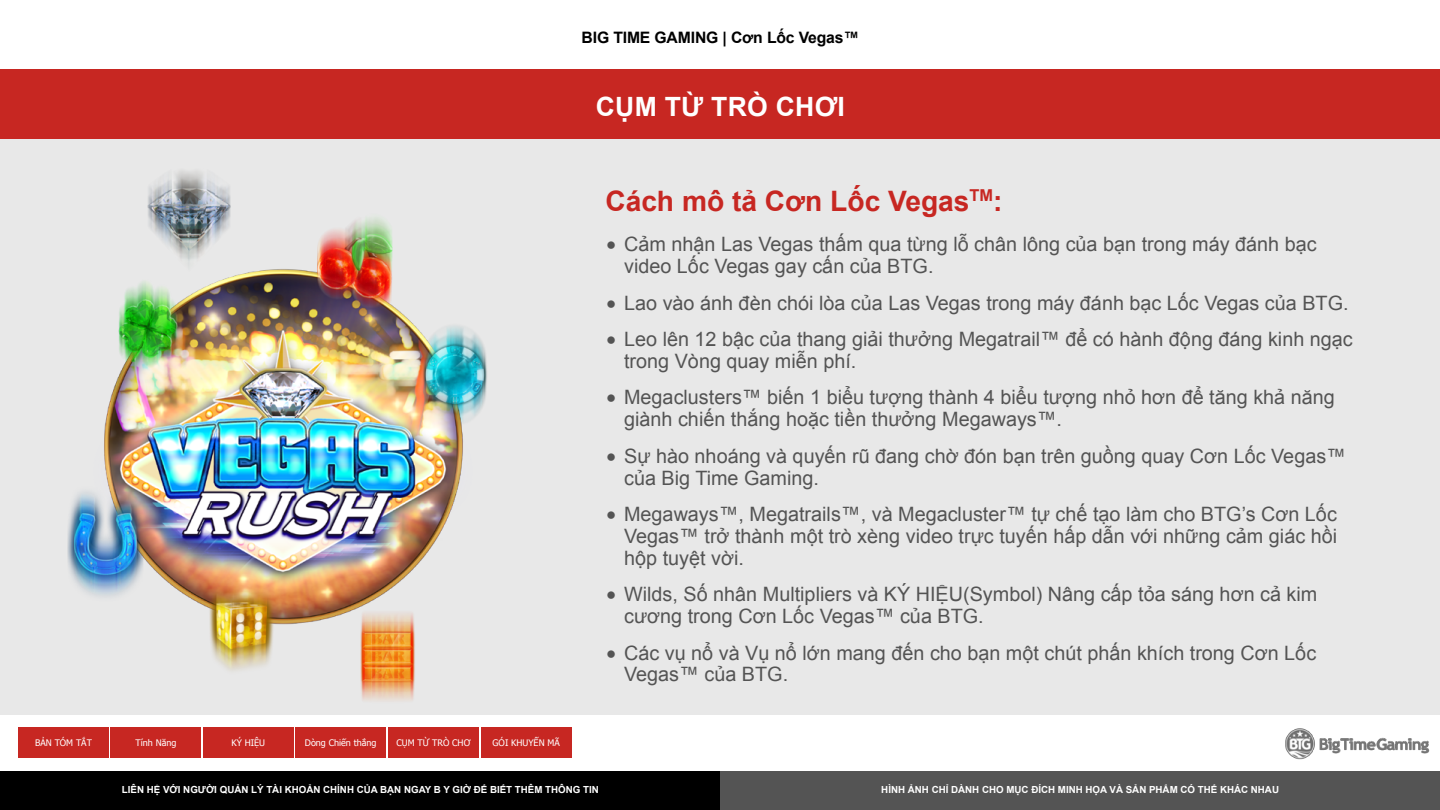
<style>
.page{position:relative;width:1440px;height:810px;background:#fff}
.page>*{position:absolute;margin:0;border:0;box-sizing:border-box;transform-origin:0 0}
.t1{font:700 28.12px "Arial";color:#c72722}
.t2{font:700 26.55px "Arial";letter-spacing:.01em;color:#fff}
.t3{font:19.8px/21.8px "Arial";color:#545454}
.t4{font:700 15.75px "Arial";letter-spacing:-.01em;color:#000}
.t5{font:700 9.75px "Arial";color:#fff}
.t6{font:9px "Tahoma";color:#fff}
.s1{font-family:"Lato"}
</style>
<div class="page">
<div style="left:0;top:138px;width:1440px;height:576px;background:#e8e8e8"></div>
<img style="left:1285px;top:728px;width:145px;height:32px">
<img style="left:67px;top:171px;width:420px;height:530px">
<div style="left:0;top:69px;width:1440px;height:69px;background:#c72722"></div>
<div style="left:18px;top:728px;width:91px;height:30px;background:#c72722"></div>
<div style="left:111px;top:728px;width:90px;height:30px;background:#c72722"></div>
<div style="left:203px;top:728px;width:90px;height:30px;background:#c72722"></div>
<div style="left:296px;top:728px;width:90px;height:30px;background:#c72722"></div>
<div style="left:388px;top:728px;width:91px;height:30px;background:#c72722"></div>
<div style="left:481px;top:728px;width:90px;height:30px;background:#c72722"></div>
<div style="left:0;top:771px;width:720px;height:39px;background:#000"></div>
<div style="left:720px;top:771px;width:720px;height:39px;background:#545454"></div>
<p class="t4" style="left:582px;top:27px;width:279px">BIG TIME GAMING | Cơn Lốc Vegas™</p>
<h2 class="t2" style="left:596px;top:89px;width:251px">CỤM TỪ TRÒ CHƠI</h2>
<h1 class="t1" style="left:605px;top:182px;width:399px">Cách mô tả Cơn Lốc Vegas<sup>TM</sup>:</h1>
<p class="t6" style="left:35px;top:737px;width:58px">BẢN TÓM TẮT</p>
<p class="t6" style="left:136px;top:737px;width:42px">Tính Năng</p>
<p class="t6" style="left:231px;top:737px;width:35px">KÝ HIỆU</p>
<p class="t6" style="left:305px;top:737px;width:73px">Dòng Chiến thắng</p>
<p class="t6" style="left:397px;top:737px;width:75px">CỤM TỪ TRÒ CHƠ</p>
<p class="t6" style="left:493px;top:737px;width:69px">GÓI KHUYẾN MÃ</p>
<p class="t3" style="left:624px;top:234px;width:694px;text-indent:-19px"><span class="s1">•</span> Cảm nhận Las Vegas thấm qua từng lỗ chân lông của bạn trong máy đánh bạc video Lốc Vegas gay cấn của BTG.</p>
<p class="t3" style="left:605px;top:292px;width:745px"><span class="s1">•</span> Lao vào ánh đèn chói lòa của Las Vegas trong máy đánh bạc Lốc Vegas của BTG.</p>
<p class="t3" style="left:624px;top:329px;width:730px;text-indent:-19px"><span class="s1">•</span> Leo lên 12 bậc của thang giải thưởng Megatrail™ để có hành động đáng kinh ngạc trong Vòng quay miễn phí.</p>
<p class="t3" style="left:624px;top:387px;width:712px;text-indent:-19px"><span class="s1">•</span> Megaclusters™ biến 1 biểu tượng thành 4 biểu tượng nhỏ hơn để tăng khả năng giành chiến thắng hoặc tiền thưởng Megaways™.</p>
<p class="t3" style="left:624px;top:445px;width:723px;text-indent:-19px"><span class="s1">•</span> Sự hào nhoáng và quyến rũ đang chờ đón bạn trên guồng quay Cơn Lốc Vegas™ của Big Time Gaming.</p>
<p class="t3" style="left:624px;top:504px;width:715px;text-align:justify;text-indent:-19px"><span class="s1">•</span> Megaways™, Megatrails™, và Megacluster™ tự chế tạo làm cho BTG’s Cơn Lốc Vegas™ trở thành một trò xèng video trực tuyến hấp dẫn với những cảm giác hồi hộp tuyệt vời.</p>
<p class="t3" style="left:624px;top:584px;width:695px;text-indent:-19px"><span class="s1">•</span> Wilds, Số nhân Multipliers và KÝ HIỆU(Symbol) Nâng cấp tỏa sáng hơn cả kim cương trong Cơn Lốc Vegas™ của BTG.</p>
<p class="t3" style="left:624px;top:642px;width:694px;text-indent:-19px"><span class="s1">•</span> Các vụ nổ và Vụ nổ lớn mang đến cho bạn một chút phấn khích trong Cơn Lốc<br>Vegas™ của BTG.</p>
<p class="t5" style="left:122px;top:783px;width:479px">LIÊN HỆ VỚI NGƯỜI QUẢN LÝ TÀI KHOẢN CHÍNH CỦA BẠN NGAY B Y GIỜ ĐỂ BIẾT THÊM THÔNG TIN</p>
<p class="t5" style="left:881px;top:783px;width:399px">HÌNH ẢNH CHỈ DÀNH CHO MỤC ĐÍCH MINH HỌA VÀ SẢN PHẨM CÓ THỂ KHÁC NHAU</p>
</div>
